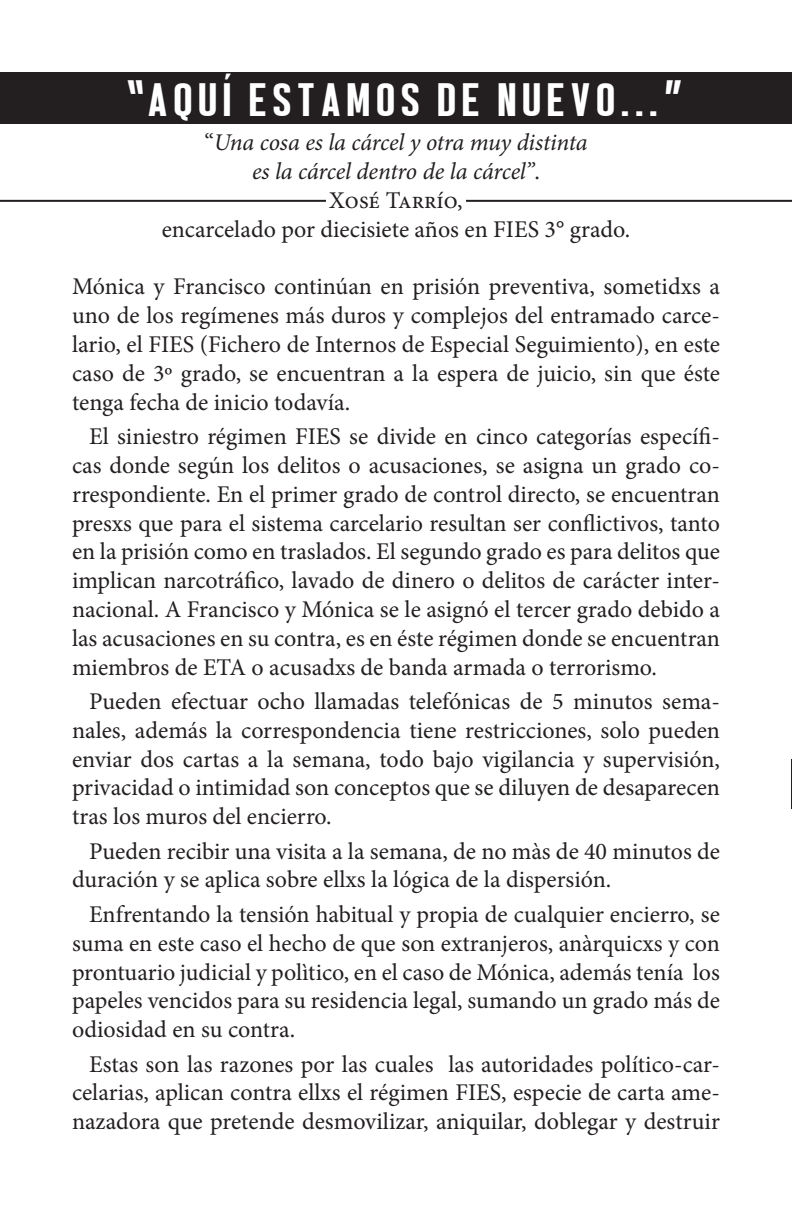
<style>
.page{position:relative;width:792px;height:1224px;background:#fff}
.page>*{position:absolute;margin:0;border:0;box-sizing:border-box;transform-origin:0 0}
.Predeterminado{font:48px "Confidel";letter-spacing:.1em;color:#fff}
.Predeterminado-2{font:24px/28.8px "Minion Pro";color:#231f20;text-align:justify}
.Predeterminado-3{font:italic 24px "Minion Pro";letter-spacing:-.01em;color:#231f20}
.s1{font-family:"American Captain"}
.s2{font-style:normal}
</style>
<div class="page">
<div style="left:0;top:72px;width:792px;height:52px;background:#231f20"></div>
<hr style="left:791px;top:759px;width:1px;height:50px;background:#231f20">
<hr style="left:466px;top:200px;width:326px;height:2px;background:#231f20">
<hr style="left:0;top:200px;width:326px;height:2px;background:#231f20">
<p class="Predeterminado" style="left:127px;top:74px;width:557px"><span class="s1">“</span>AQUÍ ESTAMOS DE NUEVO...<span class="s1">”</span></p>
<p class="Predeterminado-3" style="left:204px;top:126px;width:385px"><span class="s2">“</span>Una cosa es la cárcel y otra muy distinta</p>
<p class="Predeterminado-3" style="left:252px;top:155px;width:289px">es la cárcel dentro de la cárcel”<span class="s2">.</span></p>
<p class="Predeterminado-2" style="left:329px;top:186px;width:135px">Xosé Tarrío,</p>
<p class="Predeterminado-2" style="left:162px;top:215px;width:470px">encarcelado por diecisiete años en FIES 3° grado.</p>
<p class="Predeterminado-2" style="left:72px;top:273px;width:650px">Mónica y Francisco continúan en prisión preventiva, sometidxs a uno de los regímenes más duros y complejos del entramado carce&shy;lario, el FIES (Fichero de Internos de Especial Seguimiento), en este caso de 3º grado, se encuentran a la espera de juicio, sin que éste tenga fecha de inicio todavía.</p>
<p class="Predeterminado-2" style="left:72px;top:422px;width:650px;text-indent:17px">El siniestro régimen FIES se divide en cinco categorías específi&shy;cas donde según los delitos o acusaciones, se asigna un grado co&shy;rrespondiente. En el primer grado de control directo, se encuentran presxs que para el sistema carcelario resultan ser conflictivos, tanto en la prisión como en traslados. El segundo grado es para delitos que implican narcotráfico, lavado de dinero o delitos de carácter inter&shy;nacional. A Francisco y Mónica se le asignó el tercer grado debido a las acusaciones en su contra, es en éste régimen donde se encuentran miembros de ETA o acusadxs de banda armada o terrorismo.</p>
<p class="Predeterminado-2" style="left:72px;top:687px;width:650px;text-indent:17px">Pueden efectuar ocho llamadas telefónicas de 5 minutos sema&shy;nales, además la correspondencia tiene restricciones, solo pueden enviar dos cartas a la semana, todo bajo vigilancia y supervisión, privacidad o intimidad son conceptos que se diluyen de desaparecen tras los muros del encierro.</p>
<p class="Predeterminado-2" style="left:72px;top:837px;width:649px;text-indent:17px">Pueden recibir una visita a la semana, de no màs de 40 minutos de duración y se aplica sobre ellxs la lógica de la dispersión.</p>
<p class="Predeterminado-2" style="left:72px;top:900px;width:650px;text-indent:17px">Enfrentando la tensión habitual y propia de cualquier encierro, se suma en este caso el hecho de que son extranjeros, anàrquicxs y con prontuario judicial y polìtico, en el caso de Mónica, además tenía los papeles vencidos para su residencia legal, sumando un grado más de odiosidad en su contra.</p>
<p class="Predeterminado-2" style="left:72px;top:1050px;width:650px;text-indent:17px">Estas son las razones por las cuales las autoridades político-car&shy;celarias, aplican contra ellxs el régimen FIES, especie de carta ame&shy;nazadora que pretende desmovilizar, aniquilar, doblegar y destruir</p>
</div>
